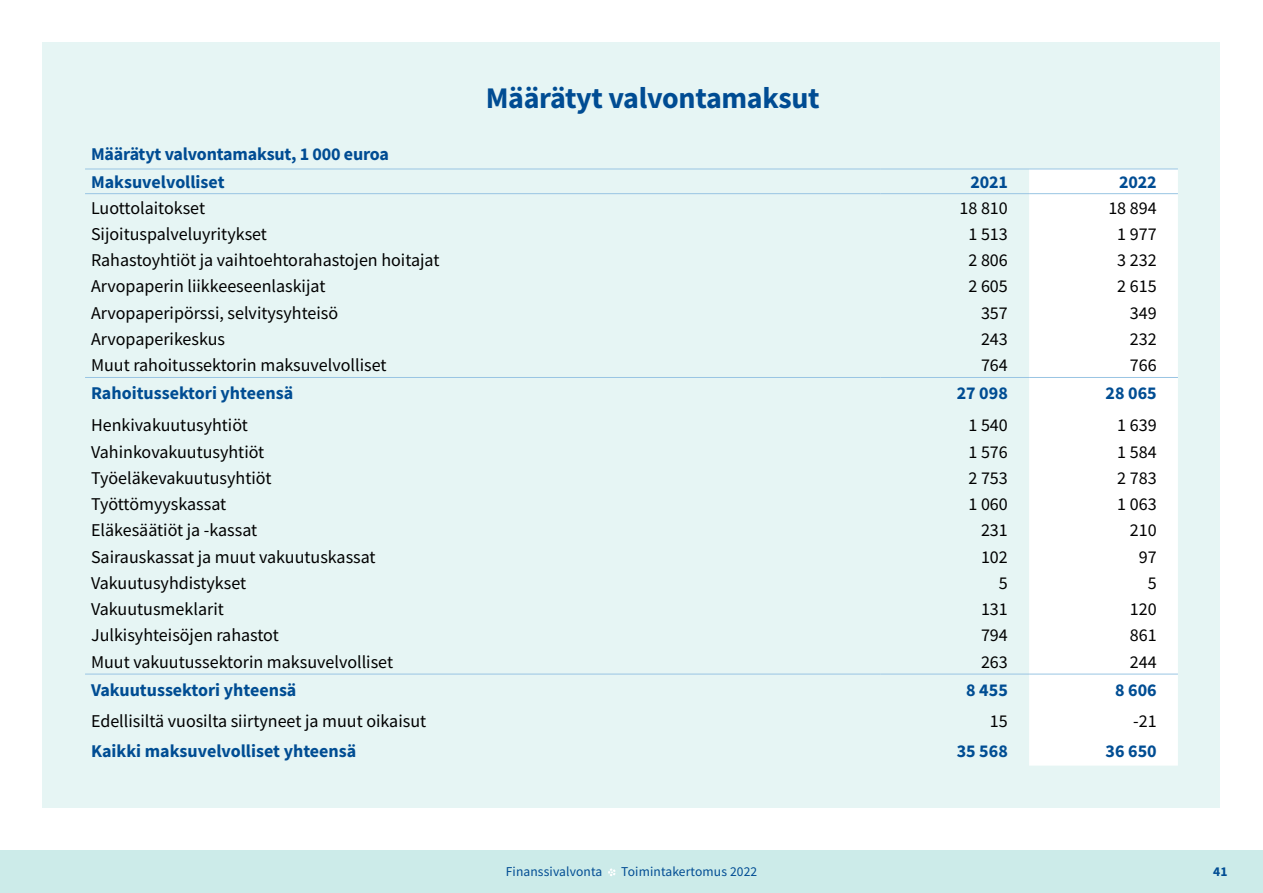
<style>
.page{position:relative;width:1263px;height:893px;background:#fff}
.page>*{position:absolute;margin:0;border:0;box-sizing:border-box;transform-origin:0 0}
.H2_OTSIKKO_20_pt{font:700 30px "Source Sans Pro";letter-spacing:-.01em;color:#004c93}
.LEIPIS_1_kpl{font:18px "Source Sans Pro";color:#000}
.LEIPIS_1_kpl-2{font:700 18px "Source Sans Pro";color:#004d93}
.H3_OTSIKKO_14_pt{font:700 18px "Source Sans Pro";letter-spacing:-.01em;color:#004c93}
.H4_OTSIKKO_12_pt{font:700 18px "Source Sans Pro";letter-spacing:-.01em;color:#004c93}
.t1{font:13.5px "Source Sans Pro";letter-spacing:.01em;color:#004c93}
.t2{font:700 13.5px "Source Sans Pro";color:#004c93}
</style>
<div class="page">
<div style="left:0;top:850px;width:1263px;height:43px;background:#ccebe9"></div>
<div style="left:43px;top:43px;width:1177px;height:765px;background:#e6f5f4"></div>
<div style="left:1029px;top:169px;width:149px;height:597px;background:#fff"></div>
<hr style="left:85px;top:377px;width:795px;height:1px;background:#99c5e3">
<hr style="left:880px;top:377px;width:149px;height:1px;background:#99c5e3">
<hr style="left:1029px;top:377px;width:149px;height:1px;background:#99c5e3">
<hr style="left:85px;top:193px;width:795px;height:1px;background:#99c5e3">
<hr style="left:880px;top:193px;width:149px;height:1px;background:#99c5e3">
<hr style="left:1029px;top:193px;width:149px;height:1px;background:#99c5e3">
<hr style="left:85px;top:168px;width:795px;height:1px;background:#99c5e3">
<hr style="left:880px;top:168px;width:149px;height:1px;background:#99c5e3">
<hr style="left:1029px;top:168px;width:149px;height:1px;background:#99c5e3">
<hr style="left:85px;top:674px;width:795px;height:1px;background:#99c5e3">
<hr style="left:880px;top:674px;width:149px;height:1px;background:#99c5e3">
<hr style="left:1029px;top:674px;width:149px;height:1px;background:#99c5e3">
<svg style="left:608px;top:868px;width:7px;height:8px"></svg>
<h2 class="H2_OTSIKKO_20_pt" style="left:486px;top:77px;width:336px">Määrätyt valvontamaksut</h2>
<h3 class="H3_OTSIKKO_14_pt" style="left:91px;top:142px;width:299px">Määrätyt valvontamaksut, 1 000 euroa</h3>
<p class="LEIPIS_1_kpl-2" style="left:91px;top:170px;width:135px">Maksuvelvolliset</p>
<h4 class="H4_OTSIKKO_12_pt" style="left:970px;top:170px;width:39px">2021</h4>
<h4 class="H4_OTSIKKO_12_pt" style="left:1119px;top:170px;width:39px">2022</h4>
<p class="LEIPIS_1_kpl" style="left:91px;top:196px;width:116px">Luottolaitokset</p>
<p class="LEIPIS_1_kpl" style="left:959px;top:196px;width:50px">18 810</p>
<p class="LEIPIS_1_kpl" style="left:1108px;top:196px;width:50px">18 894</p>
<p class="LEIPIS_1_kpl" style="left:91px;top:222px;width:177px">Sijoituspalveluyritykset</p>
<p class="LEIPIS_1_kpl" style="left:968px;top:222px;width:41px">1 513</p>
<p class="LEIPIS_1_kpl" style="left:1117px;top:222px;width:41px">1 977</p>
<p class="LEIPIS_1_kpl" style="left:91px;top:249px;width:350px">Rahastoyhtiöt ja vaihtoehtorahastojen hoitajat</p>
<p class="LEIPIS_1_kpl" style="left:968px;top:249px;width:41px">2 806</p>
<p class="LEIPIS_1_kpl" style="left:1117px;top:249px;width:41px">3 232</p>
<p class="LEIPIS_1_kpl" style="left:91px;top:275px;width:236px">Arvopaperin liikkeeseenlaskijat</p>
<p class="LEIPIS_1_kpl" style="left:968px;top:275px;width:41px">2 605</p>
<p class="LEIPIS_1_kpl" style="left:1117px;top:275px;width:41px">2 615</p>
<p class="LEIPIS_1_kpl" style="left:91px;top:301px;width:249px">Arvopaperipörssi, selvitysyhteisö</p>
<p class="LEIPIS_1_kpl" style="left:981px;top:301px;width:28px">357</p>
<p class="LEIPIS_1_kpl" style="left:1130px;top:301px;width:28px">349</p>
<p class="LEIPIS_1_kpl" style="left:91px;top:327px;width:136px">Arvopaperikeskus</p>
<p class="LEIPIS_1_kpl" style="left:981px;top:327px;width:28px">243</p>
<p class="LEIPIS_1_kpl" style="left:1130px;top:327px;width:28px">232</p>
<p class="LEIPIS_1_kpl" style="left:91px;top:354px;width:297px">Muut rahoitussektorin maksuvelvolliset</p>
<p class="LEIPIS_1_kpl" style="left:981px;top:354px;width:28px">764</p>
<p class="LEIPIS_1_kpl" style="left:1130px;top:354px;width:28px">766</p>
<p class="LEIPIS_1_kpl-2" style="left:91px;top:381px;width:204px">Rahoitussektori yhteensä</p>
<p class="LEIPIS_1_kpl-2" style="left:957px;top:381px;width:53px">27 098</p>
<p class="LEIPIS_1_kpl-2" style="left:1105px;top:381px;width:53px">28 065</p>
<p class="LEIPIS_1_kpl" style="left:91px;top:414px;width:158px">Henkivakuutusyhtiöt</p>
<p class="LEIPIS_1_kpl" style="left:968px;top:414px;width:41px">1 540</p>
<p class="LEIPIS_1_kpl" style="left:1117px;top:414px;width:41px">1 639</p>
<p class="LEIPIS_1_kpl" style="left:91px;top:440px;width:175px">Vahinkovakuutusyhtiöt</p>
<p class="LEIPIS_1_kpl" style="left:968px;top:440px;width:41px">1 576</p>
<p class="LEIPIS_1_kpl" style="left:1117px;top:440px;width:41px">1 584</p>
<p class="LEIPIS_1_kpl" style="left:91px;top:466px;width:182px">Työeläkevakuutusyhtiöt</p>
<p class="LEIPIS_1_kpl" style="left:968px;top:466px;width:41px">2 753</p>
<p class="LEIPIS_1_kpl" style="left:1117px;top:466px;width:41px">2 783</p>
<p class="LEIPIS_1_kpl" style="left:91px;top:493px;width:137px">Työttömyyskassat</p>
<p class="LEIPIS_1_kpl" style="left:968px;top:493px;width:41px">1 060</p>
<p class="LEIPIS_1_kpl" style="left:1117px;top:493px;width:41px">1 063</p>
<p class="LEIPIS_1_kpl" style="left:91px;top:519px;width:168px">Eläkesäätiöt ja -kassat</p>
<p class="LEIPIS_1_kpl" style="left:981px;top:519px;width:28px">231</p>
<p class="LEIPIS_1_kpl" style="left:1130px;top:519px;width:28px">210</p>
<p class="LEIPIS_1_kpl" style="left:91px;top:545px;width:286px">Sairauskassat ja muut vakuutuskassat</p>
<p class="LEIPIS_1_kpl" style="left:981px;top:545px;width:28px">102</p>
<p class="LEIPIS_1_kpl" style="left:1139px;top:545px;width:19px">97</p>
<p class="LEIPIS_1_kpl" style="left:91px;top:571px;width:157px">Vakuutusyhdistykset</p>
<p class="LEIPIS_1_kpl" style="left:999px;top:571px;width:10px">5</p>
<p class="LEIPIS_1_kpl" style="left:1148px;top:571px;width:10px">5</p>
<p class="LEIPIS_1_kpl" style="left:91px;top:598px;width:134px">Vakuutusmeklarit</p>
<p class="LEIPIS_1_kpl" style="left:981px;top:598px;width:28px">131</p>
<p class="LEIPIS_1_kpl" style="left:1130px;top:598px;width:28px">120</p>
<p class="LEIPIS_1_kpl" style="left:91px;top:624px;width:189px">Julkisyhteisöjen rahastot</p>
<p class="LEIPIS_1_kpl" style="left:981px;top:624px;width:28px">794</p>
<p class="LEIPIS_1_kpl" style="left:1130px;top:624px;width:28px">861</p>
<p class="LEIPIS_1_kpl" style="left:91px;top:650px;width:304px">Muut vakuutussektorin maksuvelvolliset</p>
<p class="LEIPIS_1_kpl" style="left:981px;top:650px;width:28px">263</p>
<p class="LEIPIS_1_kpl" style="left:1130px;top:650px;width:28px">244</p>
<p class="LEIPIS_1_kpl-2" style="left:91px;top:678px;width:207px">Vakuutussektori yhteensä</p>
<p class="LEIPIS_1_kpl-2" style="left:966px;top:678px;width:43px">8 455</p>
<p class="LEIPIS_1_kpl-2" style="left:1115px;top:678px;width:43px">8 606</p>
<p class="LEIPIS_1_kpl" style="left:91px;top:709px;width:337px">Edellisiltä vuosilta siirtyneet ja muut oikaisut</p>
<p class="LEIPIS_1_kpl" style="left:990px;top:709px;width:19px">15</p>
<p class="LEIPIS_1_kpl" style="left:1133px;top:709px;width:25px">-21</p>
<p class="LEIPIS_1_kpl-2" style="left:91px;top:739px;width:267px">Kaikki maksuvelvolliset yhteensä</p>
<p class="LEIPIS_1_kpl-2" style="left:957px;top:739px;width:53px">35 568</p>
<p class="LEIPIS_1_kpl-2" style="left:1105px;top:739px;width:53px">36 650</p>
<p class="t1" style="left:506px;top:863px;width:98px">Finanssivalvonta</p>
<p class="t1" style="left:621px;top:863px;width:137px">Toimintakertomus 2022</p>
<p class="t2" style="left:1213px;top:862px;width:16px">41</p>
</div>
